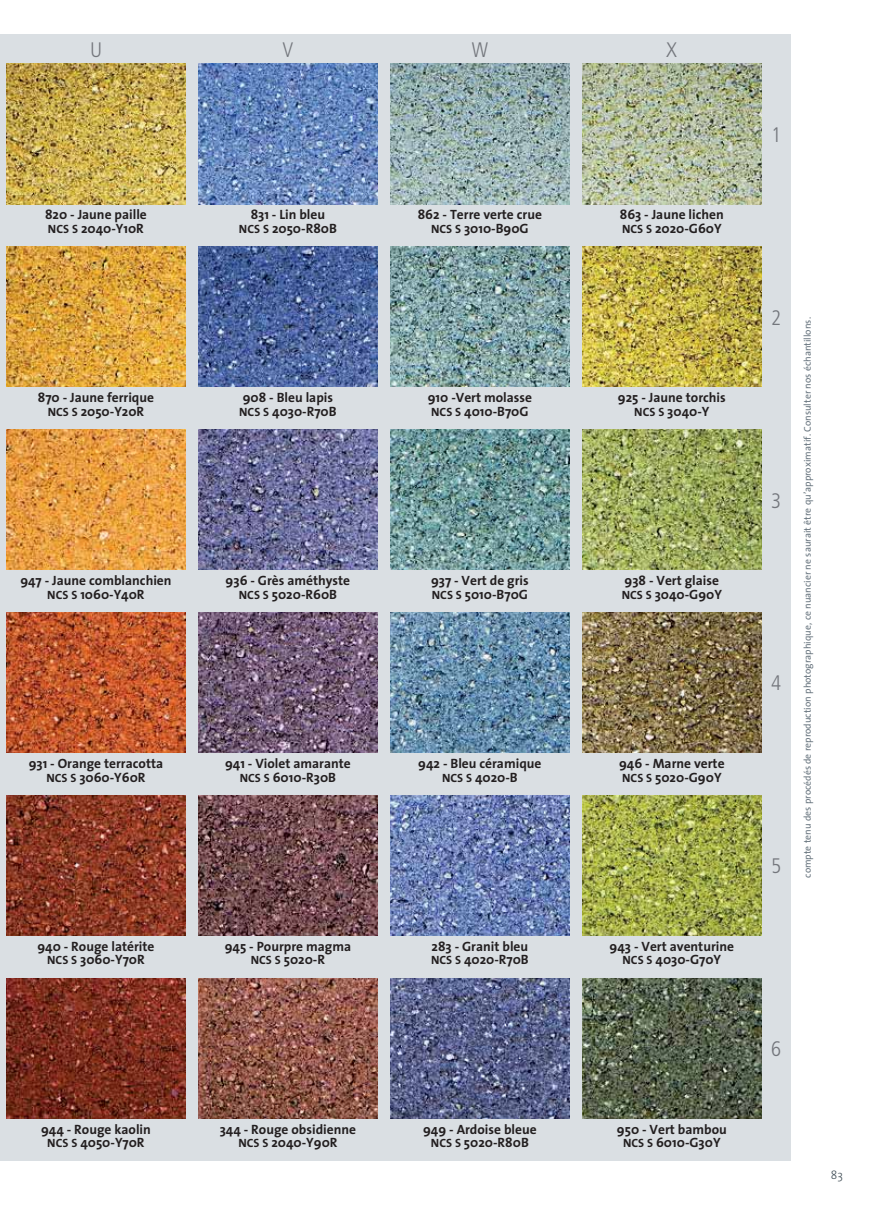
<style>
.page{position:relative;width:893px;height:1212px;background:#fff}
.page>*{position:absolute;margin:0;border:0;box-sizing:border-box;transform-origin:0 0}
.t1{font:300 condensed 21px "Frutiger";color:#73767c}
.t2{font:700 13.5px/13.5px "The Sans";color:#231f20;text-align:center}
.t3{font:300 12px "The Sans";color:#3e4b54}
.t4{font:9.75px "The Sans";color:#66737d}
.s1{font-size:12px}
</style>
<div class="page">
<div style="left:0;top:34px;width:791px;height:1127px;background:#dadfe3"></div>
<img style="left:583px;top:64px;width:178px;height:140px">
<img style="left:583px;top:247px;width:178px;height:140px">
<img style="left:583px;top:429px;width:178px;height:141px">
<img style="left:583px;top:612px;width:178px;height:141px">
<img style="left:583px;top:795px;width:178px;height:140px">
<img style="left:583px;top:978px;width:178px;height:140px">
<img style="left:391px;top:64px;width:178px;height:140px">
<img style="left:391px;top:247px;width:178px;height:140px">
<img style="left:391px;top:429px;width:178px;height:141px">
<img style="left:391px;top:612px;width:178px;height:141px">
<img style="left:391px;top:795px;width:178px;height:140px">
<img style="left:391px;top:978px;width:178px;height:140px">
<img style="left:199px;top:64px;width:178px;height:140px">
<img style="left:199px;top:247px;width:178px;height:140px">
<img style="left:199px;top:429px;width:178px;height:141px">
<img style="left:199px;top:612px;width:178px;height:141px">
<img style="left:199px;top:795px;width:178px;height:140px">
<img style="left:199px;top:978px;width:178px;height:140px">
<img style="left:7px;top:64px;width:178px;height:140px">
<img style="left:7px;top:247px;width:178px;height:140px">
<img style="left:7px;top:429px;width:178px;height:141px">
<img style="left:7px;top:612px;width:178px;height:141px">
<img style="left:7px;top:795px;width:178px;height:140px">
<img style="left:7px;top:978px;width:178px;height:140px">
<h1 class="t1" style="left:90px;top:41px;width:14px">U</h1>
<h1 class="t1" style="left:283px;top:41px;width:12px">V</h1>
<h1 class="t1" style="left:472px;top:41px;width:18px">W</h1>
<h1 class="t1" style="left:666px;top:41px;width:12px">X</h1>
<p class="t2" style="left:45px;top:208px;width:103px;text-align:left">820 - Jaune paille<br><span class="s1">NCS S</span> 2040-Y10R</p>
<p class="t2" style="left:239px;top:208px;width:99px">831 - Lin bleu<br><span class="s1">NCS S</span> 2050-R80B</p>
<p class="t2" style="left:418px;top:208px;width:126px">862 - Terre verte crue<br><span class="s1">NCS S</span> 3010-B90G</p>
<p class="t2" style="left:620px;top:208px;width:106px;text-align:left">863 - Jaune lichen<br><span class="s1">NCS S</span> 2020-G60Y</p>
<p class="t2" style="left:38px;top:391px;width:118px">870 - Jaune ferrique<br><span class="s1">NCS S</span> 2050-Y20R</p>
<p class="t2" style="left:239px;top:391px;width:99px;text-align:left">908 - Bleu lapis<br><span class="s1">NCS S</span> 4030-R70B</p>
<p class="t2" style="left:428px;top:391px;width:106px;text-align:left">910 -Vert molasse<br><span class="s1">NCS S</span> 4010-B70G</p>
<p class="t2" style="left:618px;top:391px;width:109px">925 - Jaune torchis<br><span class="s1">NCS S</span> 3040-Y</p>
<p class="t2" style="left:20px;top:574px;width:153px">947 - Jaune comblanchien<br><span class="s1">NCS S</span> 1060-Y40R</p>
<p class="t2" style="left:226px;top:574px;width:126px">936 - Grès améthyste<br><span class="s1">NCS S</span> 5020-R60B</p>
<p class="t2" style="left:431px;top:574px;width:99px;text-align:left">937 - Vert de gris<br><span class="s1">NCS S</span> 5010-B70G</p>
<p class="t2" style="left:622px;top:574px;width:102px;text-align:left">938 - Vert glaise<br><span class="s1">NCS S</span> 3040-G90Y</p>
<p class="t2" style="left:29px;top:757px;width:136px">931 - Orange terracotta<br><span class="s1">NCS S</span> 3060-Y60R</p>
<p class="t2" style="left:225px;top:757px;width:127px">941 - Violet amarante<br><span class="s1">NCS S</span> 6010-R30B</p>
<p class="t2" style="left:418px;top:757px;width:125px">942 - Bleu céramique<br><span class="s1">NCS S</span> 4020-B</p>
<p class="t2" style="left:619px;top:757px;width:107px;text-align:left">946 - Marne verte<br><span class="s1">NCS S</span> 5020-G90Y</p>
<p class="t2" style="left:37px;top:940px;width:119px">940 - Rouge latérite<br><span class="s1">NCS S</span> 3060-Y70R</p>
<p class="t2" style="left:225px;top:940px;width:128px">945 - Pourpre magma<br><span class="s1">NCS S</span> 5020-R</p>
<p class="t2" style="left:431px;top:940px;width:99px;text-align:left">283 - Granit bleu<br><span class="s1">NCS S</span> 4020-R70B</p>
<p class="t2" style="left:610px;top:940px;width:126px">943 - Vert aventurine<br><span class="s1">NCS S</span> 4030-G70Y</p>
<p class="t2" style="left:41px;top:1123px;width:111px">944 - Rouge kaolin<br><span class="s1">NCS S</span> 4050-Y70R</p>
<p class="t2" style="left:220px;top:1123px;width:138px">344 - Rouge obsidienne<br><span class="s1">NCS S</span> 2040-Y90R</p>
<p class="t2" style="left:423px;top:1123px;width:115px">949 - Ardoise bleue<br><span class="s1">NCS S</span> 5020-R80B</p>
<p class="t2" style="left:617px;top:1123px;width:111px">950 - Vert bambou<br><span class="s1">NCS S</span> 6010-G30Y</p>
<h1 class="t1" style="left:771px;top:126px;width:12px">1</h1>
<h1 class="t1" style="left:771px;top:309px;width:12px">2</h1>
<h1 class="t1" style="left:771px;top:492px;width:12px">3</h1>
<h1 class="t1" style="left:771px;top:675px;width:12px">4</h1>
<h1 class="t1" style="left:771px;top:857px;width:12px">5</h1>
<p class="t4" style="left:804px;top:878px;width:562px;rotate:-90deg">compte tenu des procédés de reproduction photographique, ce nuancier ne saurait être qu’approximatif. Consulter nos échantillons.</p>
<h1 class="t1" style="left:771px;top:1040px;width:12px">6</h1>
<p class="t3" style="left:831px;top:1170px;width:14px">83</p>
</div>
